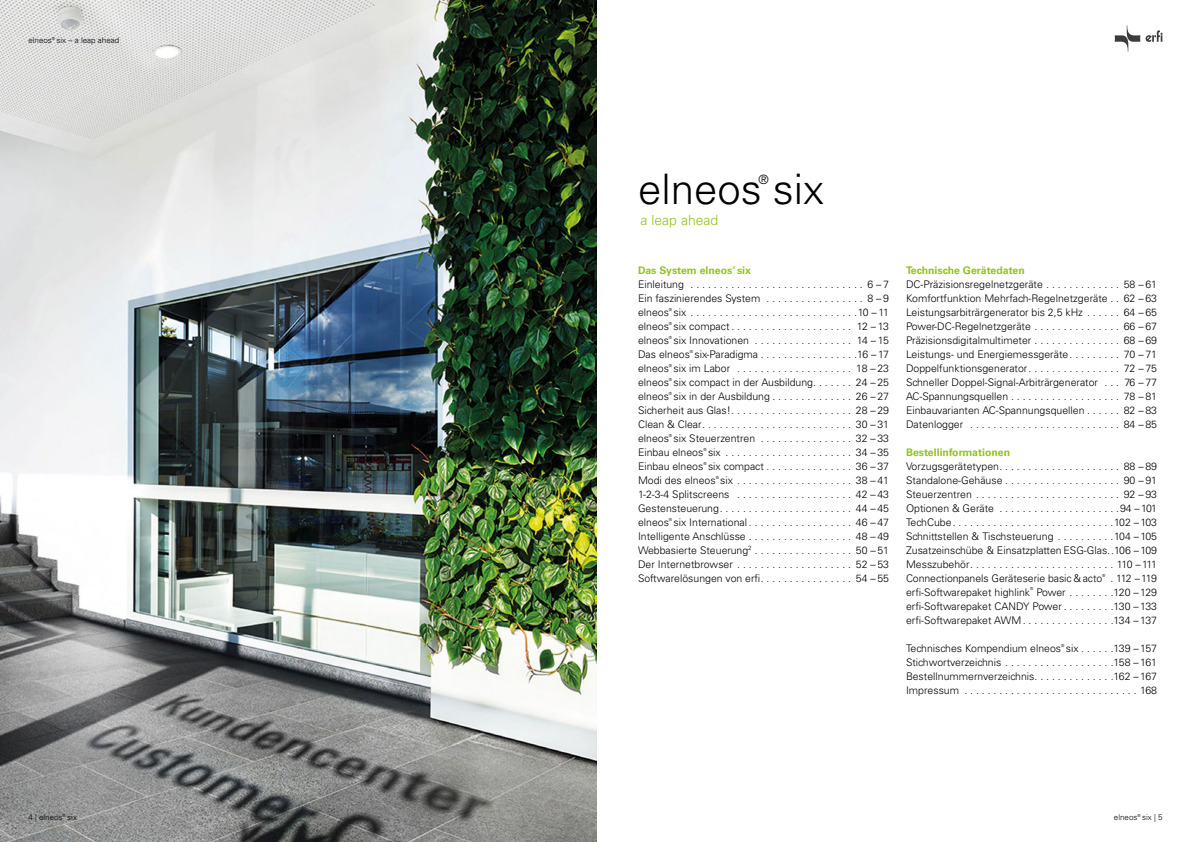
<style>
.page{position:relative;width:1191px;height:842px;background:#fff}
.page>*{position:absolute;margin:0;border:0;box-sizing:border-box;transform-origin:0 0}
.t1{font:300 42px "Univers LT Std";color:#000}
.t2{font:300 14px "Univers LT Std";color:#95c11f}
.t3{font:300 12.8px "Univers LT Std";color:#000}
.t4{font:300 10.5px/14px "Univers LT Std";color:#000;text-align:justify}
.t5{font:700 10.5px "Univers LT Std";color:#95c11f}
.t6{font:300 8px "Univers LT Std";color:#000}
.t7{font:300 4.1px "Univers LT Std";color:#000}
.t8{font:700 4.1px "Univers LT Std";color:#95c11f}
.s1{font-weight:700;color:#95c11f}
</style>
<div class="page">
<img style="left:0;top:0;width:595px;height:842px">
<hr style="left:595px;top:0;width:1px;height:842px;background:#000">
<svg style="left:1114px;top:26px;width:48px;height:26px"></svg>
<p class="t6" style="left:28px;top:35px;width:92px">elneos<sup>®</sup> six – a leap ahead</p>
<p class="t6" style="left:28px;top:812px;width:50px">4 | elneos<sup>®</sup> six</p>
<p class="t1" style="left:638px;top:163px;width:188px">elneos six</p>
<p class="t3" style="left:758px;top:172px;width:12px">®</p>
<p class="t2" style="left:640px;top:211px;width:79px">a leap ahead</p>
<p class="t5" style="left:638px;top:264px;width:115px">Das System elneos six</p>
<p class="t8" style="left:732px;top:265px;width:5px">®</p>
<p class="t4" style="left:638px;top:277px;width:253px">Einleitung .............................. 6 –7<br>Ein faszinierendes System . . . . . . . . . . . . . . . . . 8 – 9 elneos six .............................10 –11</p>
<p class="t7" style="left:669px;top:307px;width:5px">®</p>
<p class="t4" style="left:638px;top:319px;width:253px">elneos six compact ..................... 12 –13</p>
<p class="t7" style="left:669px;top:321px;width:5px">®</p>
<p class="t4" style="left:638px;top:333px;width:253px">elneos six Innovationen . . . . . . . . . . . . . . . . . 14 – 15</p>
<p class="t7" style="left:669px;top:335px;width:5px">®</p>
<p class="t4" style="left:638px;top:347px;width:253px">Das elneos six-Paradigma . . . . . . . . . . . . . . . . .16 – 17</p>
<p class="t7" style="left:690px;top:349px;width:5px">®</p>
<p class="t4" style="left:638px;top:361px;width:253px">elneos six im Labor .................... 18 –23</p>
<p class="t7" style="left:669px;top:363px;width:5px">®</p>
<p class="t4" style="left:638px;top:375px;width:253px">elneos six compact in der Ausbildung . . . . . . . 24 – 25</p>
<p class="t7" style="left:669px;top:377px;width:5px">®</p>
<p class="t4" style="left:638px;top:389px;width:253px">elneos six in der Ausbildung . . . . . . . . . . . . . . 26 – 27</p>
<p class="t7" style="left:669px;top:391px;width:5px">®</p>
<p class="t4" style="left:638px;top:403px;width:253px">Sicherheit aus Glas! ..................... 28 –29<br>Clean &amp; Clear .......................... 30 –31 elneos six Steuerzentren . . . . . . . . . . . . . . . . 32 – 33</p>
<p class="t7" style="left:669px;top:433px;width:5px">®</p>
<p class="t4" style="left:638px;top:445px;width:253px">Einbau elneos six ...................... 34 –35</p>
<p class="t7" style="left:703px;top:447px;width:5px">®</p>
<p class="t4" style="left:638px;top:459px;width:253px">Einbau elneos six compact . . . . . . . . . . . . . . . 36 – 37</p>
<p class="t7" style="left:703px;top:461px;width:5px">®</p>
<p class="t4" style="left:638px;top:473px;width:253px">Modi des elneos six .................... 38 –41</p>
<p class="t7" style="left:715px;top:475px;width:5px">®</p>
<p class="t4" style="left:638px;top:487px;width:253px">1-2-3-4 Splitscreens .................... 42 –43<br>Gestensteuerung ....................... 44 –45 elneos six International . . . . . . . . . . . . . . . . . . 46 – 47</p>
<p class="t7" style="left:669px;top:517px;width:5px">®</p>
<p class="t4" style="left:638px;top:529px;width:253px">Intelligente Anschlüsse . . . . . . . . . . . . . . . . . . 48 – 49<br>Webbasierte Steuerung<sup>2</sup> . . . . . . . . . . . . . . . . . 50 – 51<br>Der Internetbrowser .................... 52 –53<br>Softwarelösungen von erfi . . . . . . . . . . . . . . . . 54 – 55</p>
<p class="t4" style="left:906px;top:263px;width:253px;text-align:left"><span class="s1">Technische Gerätedaten </span>DC-Präzisionsregelnetzgeräte . . . . . . . . . . . . . 58 – 61<br>Komfortfunktion Mehrfach-Regelnetzgeräte . . 62 – 63<br>Leistungsarbiträrgenerator bis 2,5 kHz . . . . . . 64 – 65<br>Power-DC-Regelnetzgeräte . . . . . . . . . . . . . . . 66 – 67<br>Präzisionsdigitalmultimeter . . . . . . . . . . . . . . . 68 – 69<br>Leistungs- und Energiemessgeräte . . . . . . . . . 70 – 71<br>Doppelfunktionsgenerator . . . . . . . . . . . . . . . . 72 – 75<br>Schneller Doppel-Signal-Arbiträrgenerator . . . 76 – 77<br>AC-Spannungsquellen . . . . . . . . . . . . . . . . . . . 78 –81<br>Einbauvarianten AC-Spannungsquellen . . . . . . 82 – 83<br>Datenlogger .......................... 84 –85</p>
<p class="t4" style="left:906px;top:445px;width:253px;text-align:left"><span class="s1">Bestellinformationen<br></span>Vorzugsgerätetypen ..................... 88 –89<br>Standalone-Gehäuse .................... 90 –91<br>Steuerzentren ......................... 92 –93<br>Optionen &amp; Geräte .....................94 –101<br>TechCube ............................102 –103<br>Schnittstellen &amp; Tischsteuerung . . . . . . . . . .104 –105<br>Zusatzeinschübe &amp; Einsatzplatten ESG-Glas..106 –109<br>Messzubehör .........................110 –111<br>Connectionpanels Geräteserie basic &amp; acto</p>
<p class="t7" style="left:1102px;top:573px;width:5px">®</p>
<p class="t4" style="left:1110px;top:571px;width:48px">. 112 –119</p>
<p class="t4" style="left:906px;top:585px;width:126px">erfi-Softwarepaket highlink</p>
<p class="t7" style="left:1030px;top:586px;width:5px">®</p>
<p class="t4" style="left:906px;top:585px;width:253px;text-indent:130px">Power . . . . . . . .120 –129 erfi-Softwarepaket CANDY Power . . . . . . . . .130 –133 erfi-Softwarepaket AWM . . . . . . . . . . . . . . . .134 –137</p>
<p class="t4" style="left:906px;top:641px;width:253px">Technisches Kompendium elneos six . . . . . .139 –157</p>
<p class="t7" style="left:1061px;top:643px;width:5px">®</p>
<p class="t4" style="left:906px;top:655px;width:253px">Stichwortverzeichnis . . . . . . . . . . . . . . . . . . .158 –161<br>Bestellnummernverzeichnis . . . . . . . . . . . . . .162 –167<br>Impressum ..............................168</p>
<p class="t6" style="left:1114px;top:812px;width:50px">elneos<sup>®</sup> six | 5</p>
</div>
